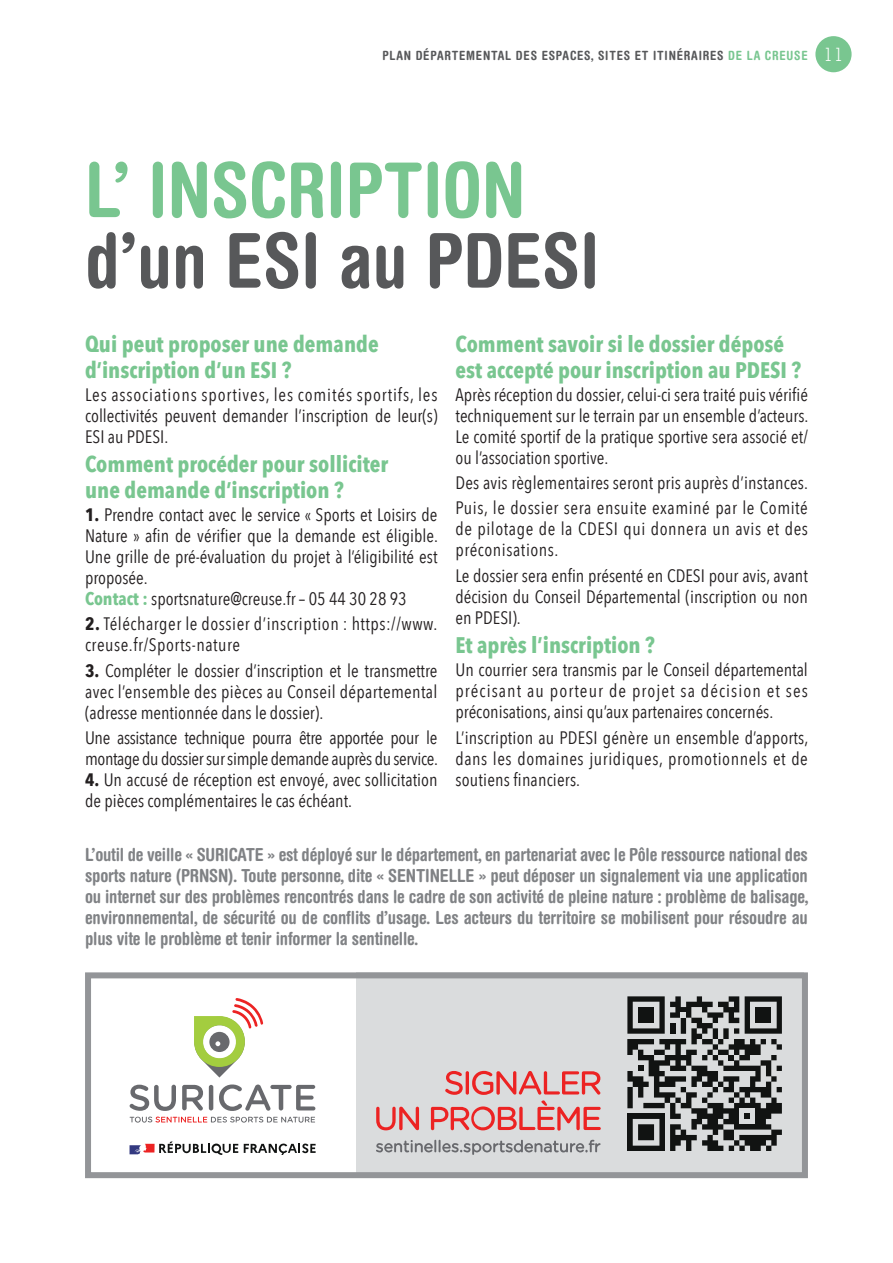
<style>
.page{position:relative;width:893px;height:1263px;background:#fff}
.page>*{position:absolute;margin:0;border:0;box-sizing:border-box;transform-origin:0 0}
.t1{font:700 condensed 75.75px "Helvetica Rounded LT Std";color:#57585a}
.t2{font:700 condensed 75.75px "Helvetica Rounded LT Std";color:#79c690}
.t3{font:700 22.5px/25.5px "Avenir Next Condensed";color:#79c690}
.t4{font:18px/21px "Avenir Next Condensed";color:#231f20;text-align:justify}
.t5{font:700 condensed 18px/21px "Helvetica Rounded LT Std";letter-spacing:-.01em;color:#808285;text-align:justify}
.t6{font:18px/21px "Avenir Next Condensed";letter-spacing:.03em;color:#231f20}
.t7{font:18px/21px "Avenir Next Condensed";letter-spacing:-.02em;color:#231f20}
.t8{font:700 condensed 12.75px "Helvetica Rounded LT Std";letter-spacing:.06em;color:#57585a}
.s1{color:#79c690}
.s2{font-family:"Rockwell Std";font-weight:300;font-stretch:normal;font-size:19.5px;color:#fff}
.s3{font-weight:700}
.s4{font-weight:700;color:#79c690}
</style>
<div class="page">
<div style="left:815px;top:36px;width:37px;height:36px;background:#79c690;border-radius:50%"></div>
<svg style="left:244px;top:1143px;width:72px;height:12px"></svg>
<svg style="left:130px;top:1141px;width:108px;height:14px"></svg>
<div style="left:356px;top:972px;width:448px;height:206px;background:#dadcdd"></div>
<svg style="left:627px;top:996px;width:155px;height:155px"></svg>
<svg style="left:130px;top:1084px;width:185px;height:39px"></svg>
<svg style="left:194px;top:998px;width:69px;height:79px"></svg>
<svg style="left:376px;top:1107px;width:43px;height:23px"></svg>
<svg style="left:431px;top:1071px;width:170px;height:60px"></svg>
<svg style="left:376px;top:1140px;width:225px;height:15px"></svg>
<div style="left:85px;top:972px;width:723px;height:206px;border:6px solid #939598"></div>
<p class="t8" style="left:382px;top:48px;width:142px">Plan Départemental des</p>
<p class="t8" style="left:542px;top:48px;width:304px">Espaces, Sites et Itinéraires <span class="s1">de la Creuse</span> <span class="s2">11</span></p>
<h1 class="t2" style="left:85px;top:144px;width:442px">l’ inscription</h1>
<h1 class="t1" style="left:85px;top:215px;width:516px">d’un ESI au PDESI</h1>
<p class="t3" style="left:85px;top:331px;width:295px">Qui peut proposer une demande d’inscription d’un ESI ?</p>
<p class="t4" style="left:85px;top:383px;width:354px">Les associations sportives, les comités sportifs, les collectivités peuvent demander l’inscription de leur(s)<br>ESI au PDESI.</p>
<p class="t3" style="left:85px;top:452px;width:305px">Comment procéder pour solliciter une demande d’inscription ?</p>
<p class="t4" style="left:85px;top:503px;width:354px;text-align:left"><span class="s3">1.</span> Prendre contact avec le service « Sports et Loisirs de Nature » afin de vérifier que la demande est éligible.<br>Une grille de pré-évaluation du projet à l’éligibilité est proposée.<br><span class="s4">Contact :</span> sportsnature@creuse.fr – 05 44 30 28 93</p>
<p class="t6" style="left:85px;top:613px;width:354px"><span class="s3">2.</span> Télécharger le dossier d’inscription : https://www. creuse.fr/Sports-nature</p>
<p class="t4" style="left:85px;top:659px;width:354px"><span class="s3">3.</span> Compléter le dossier d’inscription et le transmettre avec l’ensemble des pièces au Conseil départemental (adresse mentionnée dans le dossier).</p>
<p class="t7" style="left:85px;top:726px;width:354px">Une assistance technique pourra être apportée pour le montage du dossier sur simple demande auprès du service.</p>
<p class="t4" style="left:85px;top:768px;width:354px"><span class="s3">4.</span> Un accusé de réception est envoyé, avec sollicitation de pièces complémentaires le cas échéant.</p>
<p class="t3" style="left:455px;top:331px;width:347px">Comment savoir si le dossier déposé est accepté pour inscription au PDESI ?</p>
<p class="t4" style="left:455px;top:383px;width:354px">Après réception du dossier, celui-ci sera traité puis vérifié techniquement sur le terrain par un ensemble d’acteurs.<br>Le comité sportif de la pratique sportive sera associé et/ ou l’association sportive.</p>
<p class="t4" style="left:455px;top:469px;width:354px;line-height:25.2px">Des avis règlementaires seront pris auprès d’instances.<br>Puis, le dossier sera ensuite examiné par le Comité</p>
<p class="t6" style="left:455px;top:518px;width:354px">de pilotage de la CDESI qui donnera un avis et des préconisations.</p>
<p class="t4" style="left:455px;top:564px;width:354px">Le dossier sera enfin présenté en CDESI pour avis, avant décision du Conseil Départemental (inscription ou non en PDESI).</p>
<p class="t3" style="left:455px;top:632px;width:201px">Et après l’inscription ?</p>
<p class="t4" style="left:455px;top:659px;width:354px">Un courrier sera transmis par le Conseil départemental précisant au porteur de projet sa décision et ses préconisations, ainsi qu’aux partenaires concernés.</p>
<p class="t4" style="left:455px;top:726px;width:354px">L’inscription au PDESI génère un ensemble d’apports, dans les domaines juridiques, promotionnels et de soutiens financiers.</p>
<p class="t5" style="left:85px;top:844px;width:725px">L’outil de veille « Suricate » est déployé sur le département, en partenariat avec le Pôle ressource national des sports nature (PRNSN). Toute personne, dite « sentinelle » peut déposer un signalement via une application ou internet sur des problèmes rencontrés dans le cadre de son activité de pleine nature : problème de balisage, environnemental, de sécurité ou de conflits d’usage. Les acteurs du territoire se mobilisent pour résoudre au plus vite le problème et tenir informer la sentinelle.</p>
</div>
